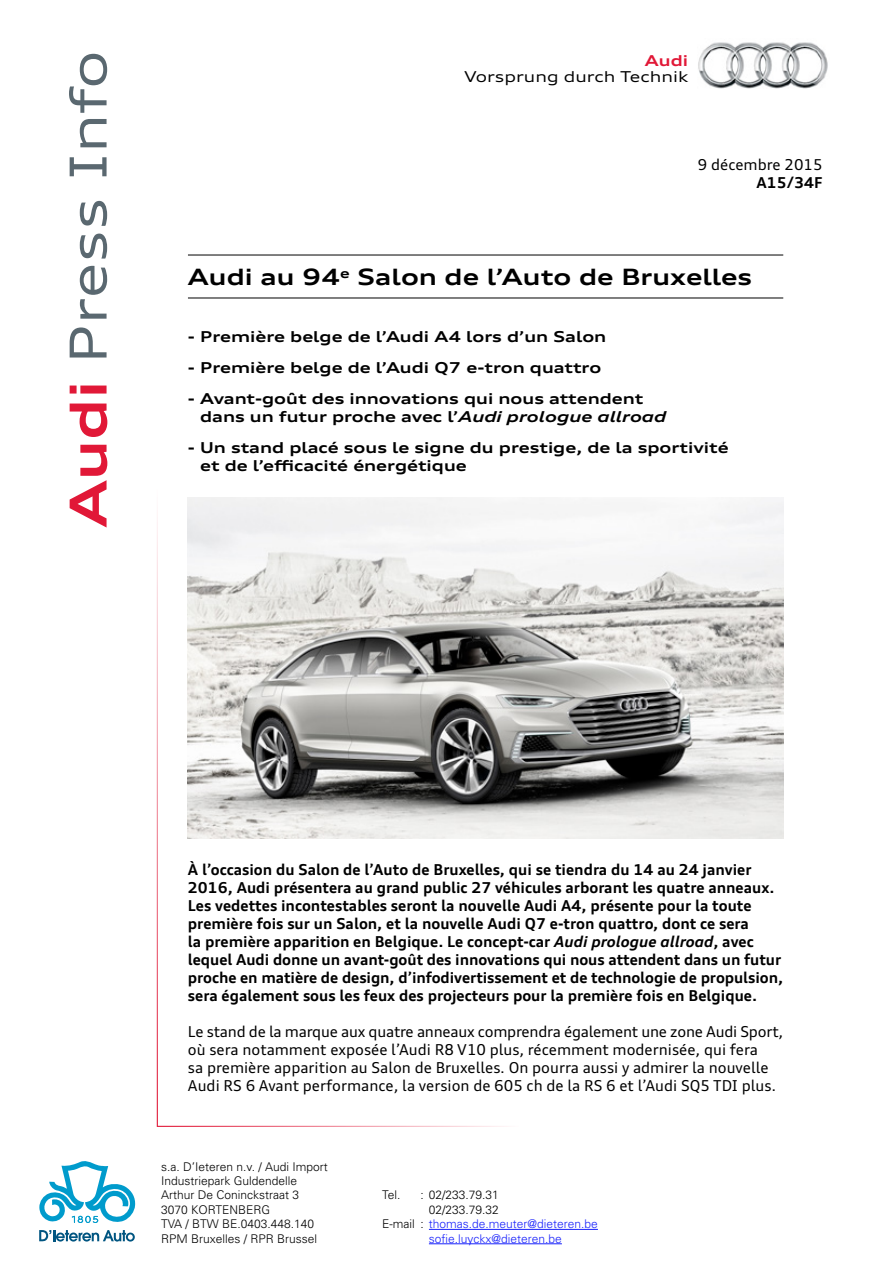
<style>
.page{position:relative;width:893px;height:1263px;background:#fff}
.page>*{position:absolute;margin:0;border:0;box-sizing:border-box;transform-origin:0 0}
.t1{font:expanded 51px "Audi Type";color:#5a6870}
.t2{font:700 expanded 22.5px "Audi Type";color:#000}
.t3{font:700 15px/18px "Audi Type";color:#000}
.t4{font:15px/18px "Audi Type";color:#000}
.t5{font:700 expanded 15px/18px "Audi Type";color:#000}
.t6{font:expanded 15px "Audi Type";color:#000}
.t7{font:700 expanded 15px "Audi Type";color:#e11837}
.t8{font:300 12px/14.4px "Univers";color:#000}
.t9{font:300 12px "Univers";color:#1922fb}
.s1{font-weight:700;color:#e11837}
.s2{font-style:italic}
.s3{color:#000}
</style>
<div class="page">
<svg style="left:39px;top:1161px;width:96px;height:62px"></svg>
<svg style="left:39px;top:1230px;width:96px;height:11px"></svg>
<img style="left:698px;top:42px;width:130px;height:47px">
<hr style="left:429px;top:1229px;width:169px;height:1px;background:#1922fb">
<hr style="left:429px;top:1243px;width:133px;height:1px;background:#1922fb">
<hr style="left:188px;top:255px;width:595px;height:1px;background:#000">
<hr style="left:188px;top:298px;width:595px;height:1px;background:#000">
<img style="left:188px;top:498px;width:595px;height:340px">
<h1 class="t1" style="left:54px;top:528px;width:479px;rotate:-90deg"><span class="s1">Audi</span> Press Info</h1>
<p class="t7" style="left:645px;top:50px;width:45px">Audi</p>
<p class="t6" style="left:465px;top:67px;width:225px">Vorsprung durch Technik</p>
<p class="t4" style="left:698px;top:155px;width:126px">9 décembre 2015</p>
<p class="t3" style="left:757px;top:173px;width:67px">A15/34F</p>
<h2 class="t2" style="left:188px;top:262px;width:566px">Audi au 94<sup>e</sup> Salon de l’Auto de Bruxelles</h2>
<p class="t5" style="left:188px;top:327px;width:420px">- Première belge de l’Audi A4 lors d’un Salon</p>
<p class="t5" style="left:188px;top:358px;width:415px">- Première belge de l’Audi Q7 e-tron quattro</p>
<p class="t5" style="left:200px;top:389px;width:468px;text-indent:-12px">- Avant-goût des innovations qui nous attendent dans un futur proche avec l’<span class="s2">Audi prologue allroad</span></p>
<p class="t5" style="left:200px;top:438px;width:530px;text-indent:-12px">- Un stand placé sous le signe du prestige, de la sportivité et de l’efficacité énergétique</p>
<p class="t3" style="left:188px;top:860px;width:597px">À l’occasion du Salon de l’Auto de Bruxelles, qui se tiendra du 14 au 24 janvier 2016, Audi présentera au grand public 27 véhicules arborant les quatre anneaux.<br>Les vedettes incontestables seront la nouvelle Audi A4, présente pour la toute première fois sur un Salon, et la nouvelle Audi Q7 e-tron quattro, dont ce sera<br>la première apparition en Belgique. Le concept-car <span class="s2">Audi prologue allroad</span>, avec lequel Audi donne un avant-goût des innovations qui nous attendent dans un futur proche en matière de design, d’infodivertissement et de technologie de propulsion, sera également sous les feux des projecteurs pour la première fois en Belgique.</p>
<p class="t4" style="left:188px;top:1022px;width:597px">Le stand de la marque aux quatre anneaux comprendra également une zone Audi Sport, où sera notamment exposée l’Audi R8 V10 plus, récemment modernisée, qui fera<br>sa première apparition au Salon de Bruxelles. On pourra aussi y admirer la nouvelle Audi RS 6 Avant performance, la version de 605 ch de la RS 6 et l’Audi SQ5 TDI plus.</p>
<p class="t8" style="left:161px;top:1159px;width:168px">s.a. D’Ieteren n.v. / Audi Import<br>Industriepark Guldendelle<br>Arthur De Coninckstraat 3<br>3070 KORTENBERG<br>TVA / BTW BE.0403.448.140<br>RPM Bruxelles / RPR Brussel</p>
<p class="t8" style="left:382px;top:1187px;width:20px">Tel.</p>
<p class="t8" style="left:420px;top:1187px;width:80px">: 02/233.79.31</p>
<p class="t8" style="left:429px;top:1202px;width:72px">02/233.79.32</p>
<p class="t9" style="left:382px;top:1217px;width:217px"><span class="s3">E-mail :</span> thomas.de.meuter@dieteren.be</p>
<p class="t9" style="left:429px;top:1231px;width:134px">sofie.luyckx@dieteren.be</p>
</div>
